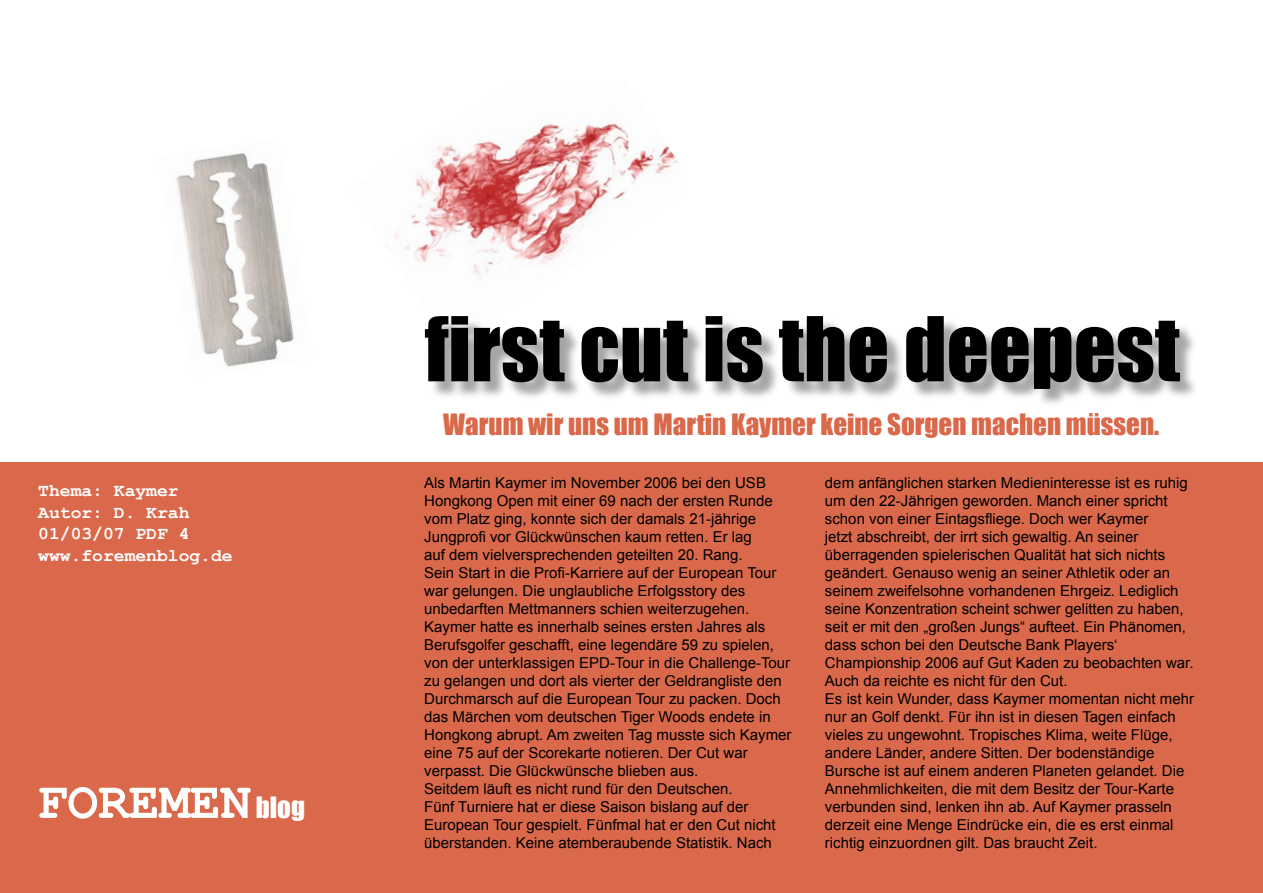
<style>
.page{position:relative;width:1263px;height:893px;background:#fff}
.page>*{position:absolute;margin:0;border:0;box-sizing:border-box;transform-origin:0 0}
.t1{font:82.5px "Impact";color:#000}
.t2{font:700 51px "Courier New";color:#fff}
.t3{font:27px "Impact";color:#da684a}
.t4{font:700 18px/21.6px "Courier New";color:#fff}
.t5{font:15px/18px "Arial";color:#000}
.s1{font-family:"Impact";font-weight:400;font-size:27px}
</style>
<div class="page">
<img style="left:386px;top:123px;width:292px;height:155px">
<img style="left:176px;top:152px;width:118px;height:215px">
<div style="left:426px;top:317px;width:774px;height:91px;background:#000;opacity:.36"></div>
<div style="left:0;top:462px;width:1262px;height:431px;background:#da684a"></div>
<p class="t4" style="left:38px;top:479px;width:196px">Thema: Kaymer<br>Autor: D. Krah<br>01/03/07 PDF 4 www.foremenblog.de</p>
<h2 class="t2" style="left:37px;top:770px;width:270px">FOREMEN <span class="s1">blog</span></h2>
<h1 class="t1" style="left:425px;top:285px;width:757px">first cut is the deepest</h1>
<h3 class="t3" style="left:443px;top:404px;width:717px">Warum wir uns um Martin Kaymer keine Sorgen machen müssen.</h3>
<p class="t5" style="left:424px;top:474px;width:369px">Als Martin Kaymer im November 2006 bei den USB Hongkong Open mit einer 69 nach der ersten Runde vom Platz ging, konnte sich der damals 21-jährige Jungprofi vor Glückwünschen kaum retten. Er lag<br>auf dem vielversprechenden geteilten 20. Rang.<br>Sein Start in die Profi-Karriere auf der European Tour war gelungen. Die unglaubliche Erfolgsstory des unbedarften Mettmanners schien weiterzugehen.<br>Kaymer hatte es innerhalb seines ersten Jahres als Berufsgolfer geschafft, eine legendäre 59 zu spielen, von der unterklassigen EPD-Tour in die Challenge-Tour zu gelangen und dort als vierter der Geldrangliste den Durchmarsch auf die European Tour zu packen. Doch das Märchen vom deutschen Tiger Woods endete in Hongkong abrupt. Am zweiten Tag musste sich Kaymer eine 75 auf der Scorekarte notieren. Der Cut war verpasst. Die Glückwünsche blieben aus.<br>Seitdem läuft es nicht rund für den Deutschen.<br>Fünf Turniere hat er diese Saison bislang auf der European Tour gespielt. Fünfmal hat er den Cut nicht überstanden. Keine atemberaubende Statistik. Nach</p>
<p class="t5" style="left:825px;top:474px;width:371px">dem anfänglichen starken Medieninteresse ist es ruhig um den 22-Jährigen geworden. Manch einer spricht schon von einer Eintagsfliege. Doch wer Kaymer<br>jetzt abschreibt, der irrt sich gewaltig. An seiner überragenden spielerischen Qualität hat sich nichts geändert. Genauso wenig an seiner Athletik oder an seinem zweifelsohne vorhandenen Ehrgeiz. Lediglich seine Konzentration scheint schwer gelitten zu haben, seit er mit den „großen Jungs“ aufteet. Ein Phänomen, dass schon bei den Deutsche Bank Players‘ Championship 2006 auf Gut Kaden zu beobachten war.<br>Auch da reichte es nicht für den Cut.<br>Es ist kein Wunder, dass Kaymer momentan nicht mehr nur an Golf denkt. Für ihn ist in diesen Tagen einfach vieles zu ungewohnt. Tropisches Klima, weite Flüge, andere Länder, andere Sitten. Der bodenständige Bursche ist auf einem anderen Planeten gelandet. Die Annehmlichkeiten, die mit dem Besitz der Tour-Karte verbunden sind, lenken ihn ab. Auf Kaymer prasseln derzeit eine Menge Eindrücke ein, die es erst einmal richtig einzuordnen gilt. Das braucht Zeit.</p>
</div>
